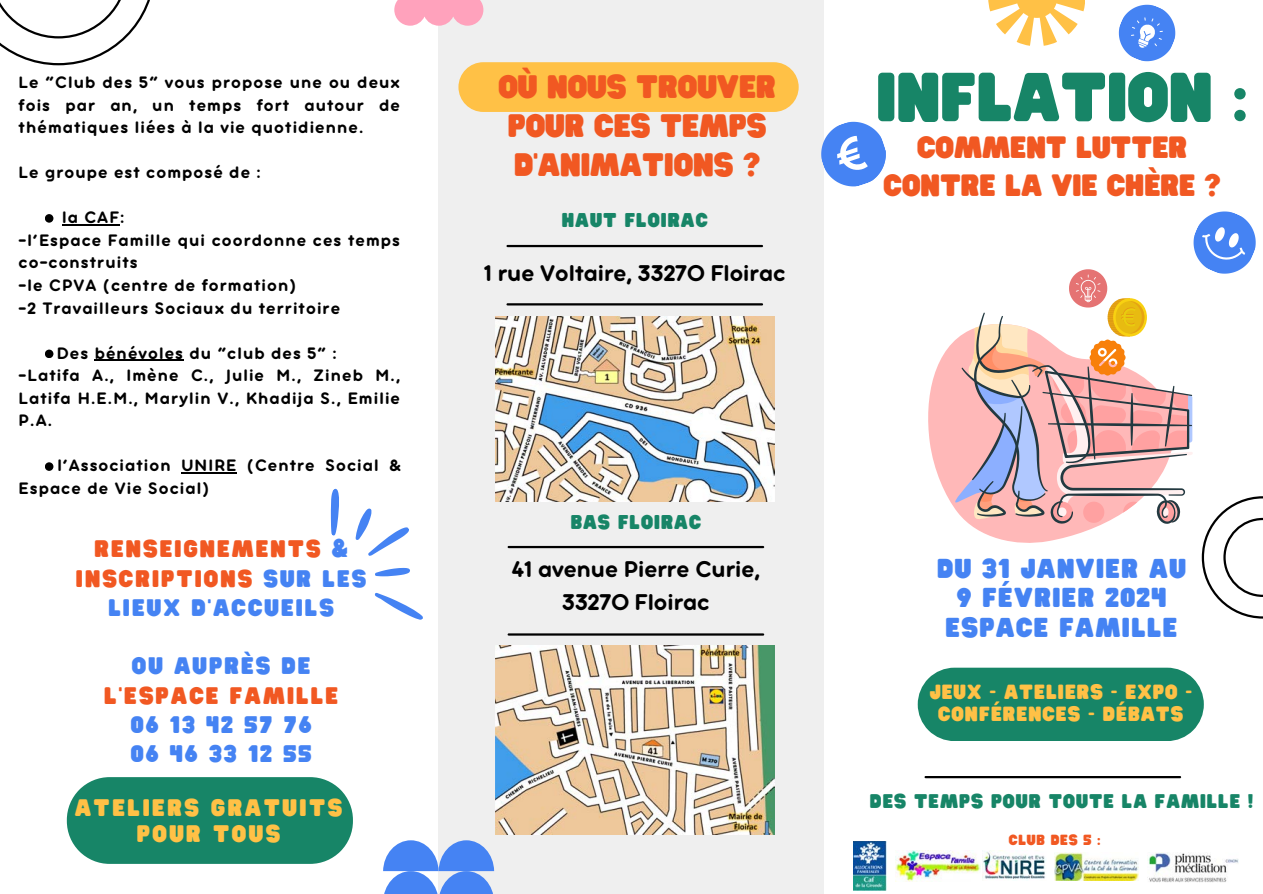
<style>
.page{position:relative;width:1263px;height:894px;background:#fff}
.page>*{position:absolute;margin:0;border:0;box-sizing:border-box;transform-origin:0 0}
.t1{font:60.6px "Hitand Run";color:#178567}
.t2{font:28.5px/39.3px "Hitand Run";color:#f15822}
.t3{font:27px/37.2px "Hitand Run";color:#f15822;text-align:center}
.t4{font:24.75px/33.8px "Aristotelica Pro Tx Bld";color:#000;text-align:center}
.t5{font:24px/29.2px "Hitand Run";letter-spacing:.06em;color:#4583f3;text-align:center}
.t6{font:21px/29.2px "Hitand Run";letter-spacing:.1em;color:#f15822;text-align:center}
.t7{font:21px "Hitand Run";letter-spacing:.1em;color:#4583f3}
.t8{font:21px/25.8px "Hitand Run";letter-spacing:.12em;color:#ffc146;text-align:center}
.t9{font:18px/22.5px "Aristotelica Pro Tx Bld";letter-spacing:.06em;color:#000;text-align:justify}
.t10{font:18px/22.5px "Hitand Run";letter-spacing:.06em;color:#ffc146;text-align:center}
.t11{font:17.55px "Hitand Run";letter-spacing:.06em;color:#178567}
.t12{font:17.4px "Hitand Run";letter-spacing:.06em;color:#178567}
.t13{font:12.9px "Hitand Run";letter-spacing:.06em;color:#f15822}
.s1{color:#4583f3}
</style>
<div class="page">
<div style="left:439px;top:0;width:385px;height:893px;background:#efefef"></div>
<div style="left:458px;top:62px;width:341px;height:50px;background:#ffc146;border-radius:25px"></div>
<svg style="left:988px;top:0;width:97px;height:46px"></svg>
<svg style="left:383px;top:840px;width:111px;height:53px"></svg>
<svg style="left:0;top:0;width:150px;height:65px"></svg>
<hr style="left:926px;top:775px;width:254px;height:3px;background:#000">
<svg style="left:821px;top:121px;width:65px;height:66px"></svg>
<svg style="left:394px;top:0;width:89px;height:25px;background:#feaac2"></svg>
<hr style="left:507px;top:245px;width:255px;height:2px;background:#000">
<hr style="left:507px;top:303px;width:255px;height:2px;background:#000">
<hr style="left:509px;top:545px;width:254px;height:3px;background:#000">
<hr style="left:509px;top:633px;width:254px;height:2px;background:#000">
<svg style="left:931px;top:211px;width:332px;height:407px"></svg>
<svg style="left:1118px;top:4px;width:58px;height:58px"></svg>
<div style="left:918px;top:667px;width:286px;height:73px;background:#178567"></div>
<img style="left:1054px;top:852px;width:85px;height:27px">
<img style="left:853px;top:841px;width:33px;height:49px">
<img style="left:896px;top:850px;width:84px;height:31px">
<img style="left:982px;top:850px;width:64px;height:30px">
<svg style="left:330px;top:488px;width:93px;height:132px"></svg>
<img style="left:1147px;top:852px;width:91px;height:29px">
<img style="left:495px;top:316px;width:279px;height:186px">
<img style="left:495px;top:645px;width:279px;height:189px">
<svg style="left:67px;top:777px;width:286px;height:86px;background:#258c70"></svg>
<hr style="left:62px;top:224px;width:58px;height:1px;background:#000">
<hr style="left:95px;top:359px;width:89px;height:1px;background:#000">
<hr style="left:182px;top:472px;width:55px;height:1px;background:#000">
<div style="left:45px;top:462px;width:8px;height:8px;background:#000;border-radius:50%"></div>
<div style="left:45px;top:349px;width:8px;height:9px;background:#000;border-radius:50%"></div>
<div style="left:45px;top:214px;width:8px;height:8px;background:#000;border-radius:50%"></div>
<p class="t9" style="left:19px;top:73px;width:383px">Le “Club des 5” vous propose une ou deux fois par an, un temps fort autour de thématiques liées à la vie quotidienne.</p>
<p class="t9" style="left:19px;top:163px;width:244px">Le groupe est composé de :</p>
<p class="t9" style="left:62px;top:208px;width:64px">la CAF:</p>
<p class="t9" style="left:19px;top:230px;width:383px">-l’Espace Famille qui coordonne ces temps co-construits</p>
<p class="t9" style="left:19px;top:275px;width:279px">-le CPVA (centre de formation)</p>
<p class="t9" style="left:19px;top:298px;width:323px">-2 Travailleurs Sociaux du territoire</p>
<p class="t9" style="left:57px;top:343px;width:282px">Des bénévoles du “club des 5” :</p>
<p class="t9" style="left:19px;top:365px;width:383px">-Latifa A., Imène C., Julie M., Zineb M., Latifa H.E.M., Marylin V., Khadija S., Emilie P.A.</p>
<p class="t9" style="left:19px;top:455px;width:383px;text-indent:39px">l’Association UNIRE (Centre Social &amp;<br>Espace de Vie Social)</p>
<p class="t6" style="left:76px;top:535px;width:292px">RENSEIGNEMENTS <span class="s1">&amp;<br></span>INSCRIPTIONS <span class="s1">SUR LES<br>LIEUX D’ACCUEILS</span></p>
<p class="t7" style="left:132px;top:654px;width:180px">OU AUPRÈS DE</p>
<p class="t6" style="left:104px;top:681px;width:235px">L’ESPACE FAMILLE</p>
<p class="t7" style="left:131px;top:712px;width:182px">06 13 42 57 76</p>
<p class="t7" style="left:131px;top:742px;width:182px">06 46 33 12 55</p>
<p class="t8" style="left:75px;top:795px;width:269px">ATELIERS GRATUITS<br>POUR TOUS</p>
<p class="t2" style="left:498px;top:68px;width:279px">OÙ NOUS TROUVER</p>
<p class="t2" style="left:508px;top:107px;width:260px">POUR CES TEMPS<br>D’ANIMATIONS ?</p>
<p class="t11" style="left:562px;top:211px;width:147px">HAUT FLOIRAC</p>
<p class="t4" style="left:484px;top:258px;width:303px">1 rue Voltaire, 33270 Floirac</p>
<p class="t1" style="left:876px;top:64px;width:372px">INFLATION :</p>
<p class="t3" style="left:884px;top:130px;width:339px">COMMENT LUTTER<br>CONTRE LA VIE CHÈRE ?</p>
<p class="t11" style="left:571px;top:511px;width:132px">BAS FLOIRAC</p>
<p class="t4" style="left:512px;top:553px;width:249px">41 avenue Pierre Curie,<br>33270 Floirac</p>
<p class="t5" style="left:937px;top:555px;width:250px">DU 31 JANVIER AU<br>9 FÉVRIER 2024</p>
<p class="t5" style="left:945px;top:613px;width:233px">ESPACE FAMILLE</p>
<p class="t10" style="left:930px;top:681px;width:264px">JEUX - ATELIERS - EXPO -<br>CONFÉRENCES - DÉBATS</p>
<p class="t12" style="left:870px;top:791px;width:385px">DES TEMPS POUR TOUTE LA FAMILLE !</p>
<p class="t13" style="left:1009px;top:832px;width:93px">CLUB DES 5 :</p>
</div>
